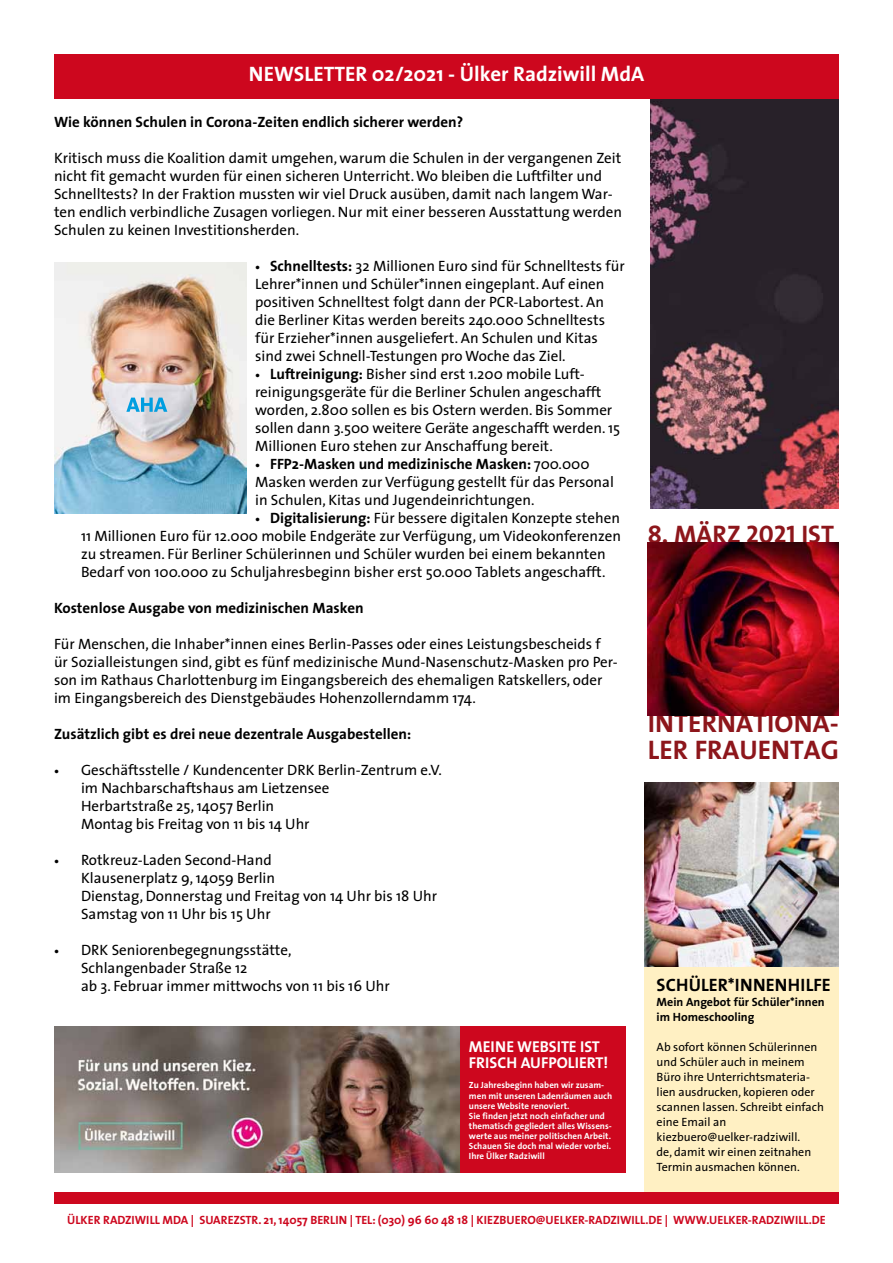
<style>
.page{position:relative;width:893px;height:1263px;background:#fff}
.page>*{position:absolute;margin:0;border:0;box-sizing:border-box;transform-origin:0 0}
.t1{font:27px/27px "The Sans Bold Caps";letter-spacing:.005em;color:#8d161b}
.t2{font:25.5px "The Sans Bold Caps";color:#8d161b}
.t3{font:700 21px "The Sans";color:#fff}
.t4{font:700 18px "The Sans";letter-spacing:.015em;color:#000}
.t5{font:700 15.75px/15.8px "The Sans";color:#fff}
.t6{font:15px/18px "The Sans";color:#000}
.t7{font:700 15px "The Sans";color:#000}
.t8{font:12px/15px "The Sans";color:#000}
.t9{font:700 12px "The Sans";color:#cd071e}
.t10{font:700 12px/15px "The Sans";color:#000}
.t11{font:700 9px/10.2px "The Sans";color:#fff}
.s1{font-weight:700;font-size:12px}
.s2{font-weight:700}
</style>
<div class="page">
<img style="left:651px;top:97px;width:188px;height:411px">
<div style="left:645px;top:784px;width:194px;height:412px;background:#fff0c3"></div>
<div style="left:54px;top:54px;width:784px;height:45px;background:#cd071e"></div>
<div style="left:54px;top:1192px;width:785px;height:12px;background:#cd071e"></div>
<img style="left:54px;top:262px;width:193px;height:251px">
<svg style="left:126px;top:398px;width:41px;height:14px"></svg>
<img style="left:54px;top:1026px;width:407px;height:147px">
<div style="left:461px;top:1026px;width:165px;height:147px;background:#cd071e"></div>
<img style="left:645px;top:782px;width:194px;height:185px">
<img style="left:648px;top:543px;width:191px;height:172px">
<h3 class="t3" style="left:249px;top:56px;width:397px">NEWSLETTER 02/2021 - Ülker Radziwill MdA</h3>
<p class="t7" style="left:54px;top:109px;width:411px">Wie können Schulen in Corona-Zeiten endlich sicherer werden?</p>
<p class="t6" style="left:54px;top:148px;width:570px">Kritisch muss die Koalition damit umgehen, warum die Schulen in der vergangenen Zeit nicht fit gemacht wurden für einen sicheren Unterricht. Wo bleiben die Luftfilter und Schnelltests? In der Fraktion mussten wir viel Druck ausüben, damit nach langem War&shy;ten endlich verbindliche Zusagen vorliegen. Nur mit einer besseren Ausstattung werden Schulen zu keinen Investitionsherden.</p>
<p class="t6" style="left:255px;top:256px;width:371px"><span class="s1">•</span> <span class="s2">Schnelltests:</span> 32 Millionen Euro sind für Schnelltests für Lehrer*innen und Schüler*innen eingeplant. Auf einen positiven Schnelltest folgt dann der PCR-Labortest. An die Berliner Kitas werden bereits 240.000 Schnelltests für Erzieher*innen ausgeliefert. An Schulen und Kitas sind zwei Schnell-Testungen pro Woche das Ziel.</p>
<p class="t6" style="left:255px;top:364px;width:366px"><span class="s1">•</span> <span class="s2">Luftreinigung:</span> Bisher sind erst 1.200 mobile Luft&shy;reinigungsgeräte für die Berliner Schulen angeschafft worden, 2.800 sollen es bis Ostern werden. Bis Sommer sollen dann 3.500 weitere Geräte angeschafft werden. 15<br>Millionen Euro stehen zur Anschaffung bereit.</p>
<p class="t6" style="left:255px;top:454px;width:360px"><span class="s1">•</span> <span class="s2">FFP2-Masken und medizinische Masken:</span> 700.000<br>Masken werden zur Verfügung gestellt für das Personal in Schulen, Kitas und Jugendeinrichtungen.</p>
<p class="t6" style="left:81px;top:508px;width:541px;text-indent:174px"><span class="s1">•</span> <span class="s2">Digitalisierung:</span> Für bessere digitalen Konzepte stehen 11 Millionen Euro für 12.000 mobile Endgeräte zur Verfügung, um Videokonferenzen zu streamen. Für Berliner Schülerinnen und Schüler wurden bei einem bekannten Bedarf von 100.000 zu Schuljahresbeginn bisher erst 50.000 Tablets angeschafft.</p>
<p class="t7" style="left:54px;top:595px;width:311px">Kostenlose Ausgabe von medizinischen Masken</p>
<p class="t6" style="left:54px;top:634px;width:565px">Für Menschen, die Inhaber*innen eines Berlin-Passes oder eines Leistungsbescheids f ür Sozialleistungen sind, gibt es fünf medizinische Mund-Nasenschutz-Masken pro Per&shy;son im Rathaus Charlottenburg im Eingangsbereich des ehemaligen Ratskellers, oder im Eingangsbereich des Dienstgebäudes Hohenzollerndamm 174.</p>
<p class="t7" style="left:54px;top:721px;width:359px">Zusätzlich gibt es drei neue dezentrale Ausgabestellen:</p>
<p class="t6" style="left:81px;top:760px;width:362px;text-indent:-27px"><span class="s1">•</span> Geschäftsstelle / Kundencenter DRK Berlin-Zentrum e.V. im Nachbarschaftshaus am Lietzensee<br>Herbartstraße 25, 14057 Berlin<br>Montag bis Freitag von 11 bis 14 Uhr</p>
<p class="t6" style="left:81px;top:850px;width:358px;text-indent:-27px"><span class="s1">•</span> Rotkreuz-Laden Second-Hand<br>Klausenerplatz 9, 14059 Berlin<br>Dienstag, Donnerstag und Freitag von 14 Uhr bis 18 Uhr Samstag von 11 Uhr bis 15 Uhr</p>
<p class="t6" style="left:81px;top:940px;width:310px;text-indent:-27px"><span class="s1">•</span> DRK Seniorenbegegnungsstätte,<br>Schlangenbader Straße 12<br>ab 3. Februar immer mittwochs von 11 bis 16 Uhr</p>
<p class="t5" style="left:469px;top:1039px;width:141px">MEINE WEBSITE IST<br>FRISCH AUFPOLIERT!</p>
<p class="t11" style="left:469px;top:1080px;width:145px">Zu Jahresbeginn haben wir zusam&shy;men mit unseren Ladenräumen auch unsere Website renoviert.<br>Sie finden jetzt noch einfacher und thematisch gegliedert alles Wissens&shy;werte aus meiner politischen Arbeit.<br>Schauen Sie doch mal wieder vorbei.<br>Ihre Ülker Radziwill</p>
<h2 class="t2" style="left:648px;top:513px;width:188px">8. MÄRZ 2021 IST</h2>
<h1 class="t1" style="left:648px;top:709px;width:193px">INTERNATIONA-<br>LER FRAUENTAG</h1>
<p class="t4" style="left:657px;top:970px;width:175px">SCHÜLER*INNENHILFE</p>
<p class="t10" style="left:657px;top:994px;width:170px">Mein Angebot für Schüler*innen im Homeschooling</p>
<p class="t8" style="left:657px;top:1039px;width:169px">Ab sofort können Schülerinnen und Schüler auch in meinem<br>Büro ihre Unterrichtsmateria&shy;lien ausdrucken, kopieren oder scannen lassen. Schreibt einfach eine Email an kiezbuero@uelker-radziwill.<br>de, damit wir einen zeitnahen<br>Termin ausmachen können.</p>
<p class="t9" style="left:67px;top:1210px;width:760px">ÜLKER RADZIWILL MDA | SUAREZSTR. 21, 14057 BERLIN | TEL: (030) 96 60 48 18 | KIEZBUERO@UELKER-RADZIWILL.DE | WWW.UELKER-RADZIWILL.DE</p>
</div>
